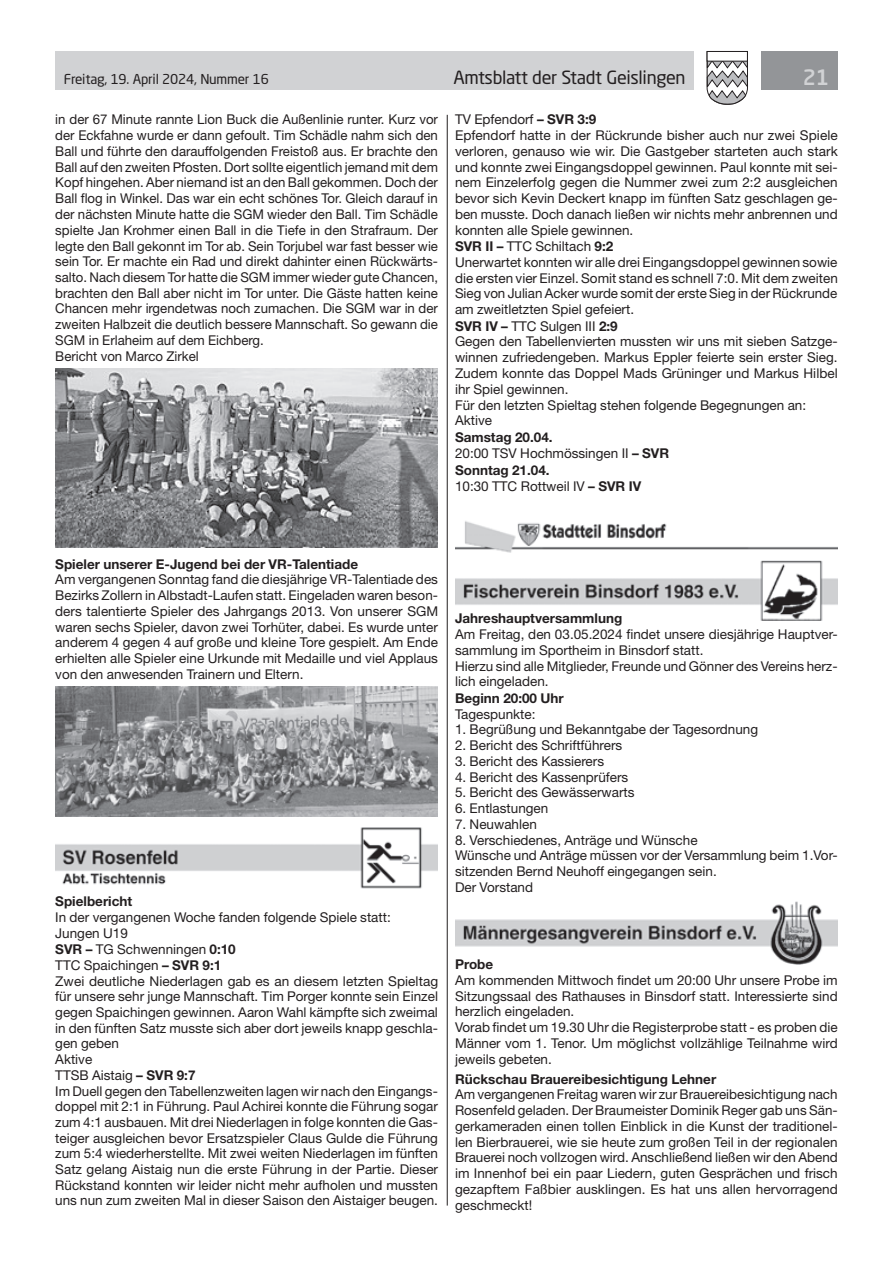
<style>
.page{position:relative;width:893px;height:1263px;background:#fff}
.page>*{position:absolute;margin:0;border:0;box-sizing:border-box;transform-origin:0 0}
.t1{font:500 21px "Neo Sans Std";color:#d1d2d4}
.t2{font:18px "Neo Sans Std";letter-spacing:-.02em;color:#231f20}
.t3{font:13.5px/15.8px "Helvetica Neue LT Std";color:#231f20}
.t4{font:700 13.5px "Helvetica Neue LT Std";color:#231f20}
.t5{font:13.5px "Neo Sans Std";letter-spacing:-.015em;color:#231f20}
.s1{font-weight:700}
</style>
<div class="page">
<div style="left:55px;top:51px;width:639px;height:38px;background:#d1d2d4"></div>
<div style="left:761px;top:51px;width:77px;height:38px;background:#939598"></div>
<svg style="left:706px;top:51px;width:42px;height:54px"></svg>
<div style="left:707px;top:51px;width:41px;height:10px;background:#fff;border:1px solid #231f20"></div>
<hr style="left:447px;top:115px;width:1px;height:1090px;background:#231f20">
<img style="left:55px;top:368px;width:383px;height:180px">
<img style="left:55px;top:686px;width:383px;height:130px">
<img style="left:55px;top:827px;width:383px;height:62px">
<img style="left:455px;top:521px;width:383px;height:32px">
<img style="left:455px;top:560px;width:383px;height:61px">
<img style="left:455px;top:901px;width:383px;height:63px">
<p class="t5" style="left:64px;top:71px;width:207px">Freitag, 19. April 2024, Nummer 16</p>
<h2 class="t2" style="left:453px;top:66px;width:234px">Amtsblatt der Stadt Geislingen</h2>
<h1 class="t1" style="left:803px;top:64px;width:28px">21</h1>
<p class="t3" style="left:55px;top:112px;width:384px">in der 67 Minute rannte Lion Buck die Außenlinie runter. Kurz vor der Eckfahne wurde er dann gefoult. Tim Schädle nahm sich den Ball und führte den darauffolgenden Freistoß aus. Er brachte den Ball auf den zweiten Pfosten. Dort sollte eigentlich jemand mit dem Kopf hingehen. Aber niemand ist an den Ball gekommen. Doch der Ball flog in Winkel. Das war ein echt schönes Tor. Gleich darauf in der nächsten Minute hatte die SGM wieder den Ball. Tim Schädle spielte Jan Krohmer einen Ball in die Tiefe in den Strafraum. Der legte den Ball gekonnt im Tor ab. Sein Torjubel war fast besser wie sein Tor. Er machte ein Rad und direkt dahinter einen Rückwärts&shy;salto. Nach diesem Tor hatte die SGM immer wieder gute Chancen, brachten den Ball aber nicht im Tor unter. Die Gäste hatten keine Chancen mehr irgendetwas noch zumachen. Die SGM war in der zweiten Halbzeit die deutlich bessere Mannschaft. So gewann die SGM in Erlaheim auf dem Eichberg.<br>Bericht von Marco Zirkel</p>
<p class="t3" style="left:455px;top:112px;width:384px">TV Epfendorf <span class="s1">– SVR 3:9<br></span>Epfendorf hatte in der Rückrunde bisher auch nur zwei Spiele verloren, genauso wie wir. Die Gastgeber starteten auch stark und konnte zwei Eingangsdoppel gewinnen. Paul konnte mit sei&shy;nem Einzelerfolg gegen die Nummer zwei zum 2:2 ausgleichen bevor sich Kevin Deckert knapp im fünften Satz geschlagen ge&shy;ben musste. Doch danach ließen wir nichts mehr anbrennen und konnten alle Spiele gewinnen.<br><span class="s1">SVR II –</span> TTC Schiltach <span class="s1">9:2<br></span>Unerwartet konnten wir alle drei Eingangsdoppel gewinnen sowie die ersten vier Einzel. Somit stand es schnell 7:0. Mit dem zweiten Sieg von Julian Acker wurde somit der erste Sieg in der Rückrunde am zweitletzten Spiel gefeiert.<br><span class="s1">SVR IV –</span> TTC Sulgen III <span class="s1">2:9<br></span>Gegen den Tabellenvierten mussten wir uns mit sieben Satzge&shy;winnen zufriedengeben. Markus Eppler feierte sein erster Sieg.<br>Zudem konnte das Doppel Mads Grüninger und Markus Hilbel ihr Spiel gewinnen.<br>Für den letzten Spieltag stehen folgende Begegnungen an:<br>Aktive</p>
<p class="t3" style="left:455px;top:428px;width:216px;line-height:16.5px"><span class="s1">Samstag 20.04.<br></span>20:00 TSV Hochmössingen II <span class="s1">– SVR<br>Sonntag 21.04.<br></span>10:30 TTC Rottweil IV <span class="s1">– SVR IV</span></p>
<p class="t4" style="left:55px;top:555px;width:304px">Spieler unserer E-Jugend bei der VR-Talentiade</p>
<p class="t3" style="left:55px;top:571px;width:384px;text-align:justify">Am vergangenen Sonntag fand die diesjährige VR-Talentiade des Bezirks Zollern in Albstadt-Laufen statt. Eingeladen waren beson&shy;ders talentierte Spieler des Jahrgangs 2013. Von unserer SGM waren sechs Spieler, davon zwei Torhüter, dabei. Es wurde unter anderem 4 gegen 4 auf große und kleine Tore gespielt. Am Ende erhielten alle Spieler eine Urkunde mit Medaille und viel Applaus von den anwesenden Trainern und Eltern.</p>
<p class="t4" style="left:55px;top:893px;width:78px">Spielbericht</p>
<p class="t3" style="left:55px;top:909px;width:384px">In der vergangenen Woche fanden folgende Spiele statt:<br>Jungen U19<br><span class="s1">SVR –</span> TG Schwenningen <span class="s1">0:10<br></span>TTC Spaichingen <span class="s1">– SVR 9:1<br></span>Zwei deutliche Niederlagen gab es an diesem letzten Spieltag für unsere sehr junge Mannschaft. Tim Porger konnte sein Einzel gegen Spaichingen gewinnen. Aaron Wahl kämpfte sich zweimal in den fünften Satz musste sich aber dort jeweils knapp geschla&shy;gen geben<br>Aktive<br>TTSB Aistaig <span class="s1">– SVR 9:7<br></span>Im Duell gegen den Tabellenzweiten lagen wir nach den Eingangs&shy;doppel mit 2:1 in Führung. Paul Achirei konnte die Führung sogar zum 4:1 ausbauen. Mit drei Niederlagen in folge konnten die Gas&shy;teiger ausgleichen bevor Ersatzspieler Claus Gulde die Führung zum 5:4 wiederherstellte. Mit zwei weiten Niederlagen im fünften Satz gelang Aistaig nun die erste Führung in der Partie. Dieser Rückstand konnten wir leider nicht mehr aufholen und mussten uns nun zum zweiten Mal in dieser Saison den Aistaiger beugen.</p>
<p class="t4" style="left:455px;top:610px;width:169px">Jahreshauptversammlung</p>
<p class="t3" style="left:455px;top:626px;width:384px">Am Freitag, den 03.05.2024 findet unsere diesjährige Hauptver&shy;sammlung im Sportheim in Binsdorf statt.<br>Hierzu sind alle Mitglieder, Freunde und Gönner des Vereins herz&shy;lich eingeladen.</p>
<p class="t4" style="left:455px;top:690px;width:110px">Beginn 20:00 Uhr</p>
<p class="t3" style="left:455px;top:706px;width:82px">Tagespunkte:</p>
<p class="t3" style="left:455px;top:721px;width:305px">1. Begrüßung und Bekanntgabe der Tagesordnung</p>
<p class="t3" style="left:455px;top:737px;width:169px">2. Bericht des Schriftführers</p>
<p class="t3" style="left:455px;top:753px;width:151px">3. Bericht des Kassierers</p>
<p class="t3" style="left:455px;top:769px;width:175px">4. Bericht des Kassenprüfers</p>
<p class="t3" style="left:455px;top:784px;width:181px">5. Bericht des Gewässerwarts</p>
<p class="t3" style="left:455px;top:800px;width:95px">6. Entlastungen</p>
<p class="t3" style="left:455px;top:816px;width:83px">7. Neuwahlen</p>
<p class="t3" style="left:455px;top:832px;width:384px">8. Verschiedenes, Anträge und Wünsche<br>Wünsche und Anträge müssen vor der Versammlung beim 1.Vor&shy;sitzenden Bernd Neuhoff eingegangen sein.<br>Der Vorstand</p>
<p class="t4" style="left:455px;top:956px;width:40px">Probe</p>
<p class="t3" style="left:455px;top:972px;width:384px">Am kommenden Mittwoch findet um 20:00 Uhr unsere Probe im Sitzungssaal des Rathauses in Binsdorf statt. Interessierte sind herzlich eingeladen.<br>Vorab findet um 19.30 Uhr die Registerprobe statt - es proben die Männer vom 1. Tenor. Um möglichst vollzählige Teilnahme wird jeweils gebeten.</p>
<p class="t4" style="left:455px;top:1070px;width:263px">Rückschau Brauereibesichtigung Lehner</p>
<p class="t3" style="left:455px;top:1086px;width:384px;text-align:justify">Am vergangenen Freitag waren wir zur Brauereibesichtigung nach Rosenfeld geladen. Der Braumeister Dominik Reger gab uns Sän&shy;gerkameraden einen tollen Einblick in die Kunst der traditionel&shy;len Bierbrauerei, wie sie heute zum großen Teil in der regionalen Brauerei noch vollzogen wird. Anschließend ließen wir den Abend im Innenhof bei ein paar Liedern, guten Gesprächen und frisch gezapftem Faßbier ausklingen. Es hat uns allen hervorragend geschmeckt!</p>
</div>
